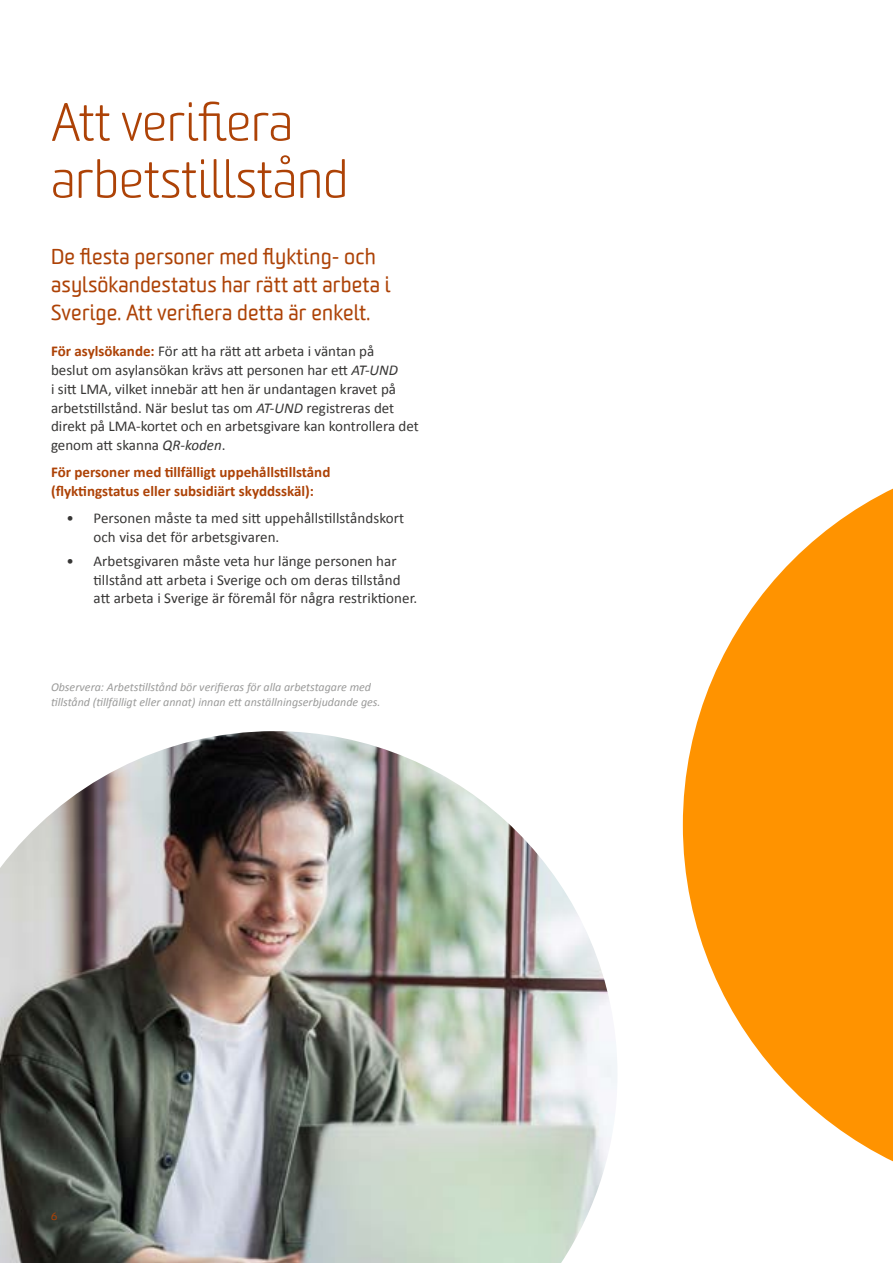
<style>
.page{position:relative;width:893px;height:1263px;background:#fff}
.page>*{position:absolute;margin:0;border:0;box-sizing:border-box;transform-origin:0 0}
.t1{font:300 51px/57px "Worldly";color:#ad4206}
.t2{font:21px/27.8px "Worldly";letter-spacing:.01em;color:#ad4206}
.t3{font:15px/18.8px "Calibri";color:#373635}
.t4{font:700 15px/18.8px "Calibri";color:#ad4206}
.t5{font:italic 12px/15px "Calibri";color:#9b9b9a}
.t6{font:10.5px "Worldly";color:#ad4206}
.s1{font-weight:700;color:#ad4206}
.s2{font-style:italic}
</style>
<div class="page">
<svg style="left:683px;top:488px;width:210px;height:674px;fill:#ff9300"></svg>
<img style="left:0;top:731px;width:617px;height:532px">
<h1 class="t1" style="left:51px;top:95px;width:299px">Att verifiera arbetstillstånd</h1>
<h2 class="t2" style="left:51px;top:243px;width:341px">De flesta personer med flykting- och asylsökandestatus har rätt att arbeta i<br>Sverige. Att verifiera detta är enkelt.</h2>
<p class="t3" style="left:51px;top:342px;width:369px"><span class="s1">För asylsökande:</span> För att ha rätt att arbeta i väntan på<br>beslut om asylansökan krävs att personen har ett <span class="s2">AT-UND<br></span>i sitt LMA, vilket innebär att hen är undantagen kravet på arbetstillstånd. När beslut tas om <span class="s2">AT-UND</span> registreras det direkt på LMA-kortet och en arbetsgivare kan kontrollera det genom att skanna <span class="s2">QR-koden</span>.</p>
<p class="t4" style="left:51px;top:462px;width:281px">För personer med tillfälligt uppehållstillstånd (flyktingstatus eller subsidiärt skyddsskäl):</p>
<p class="t3" style="left:94px;top:509px;width:312px;text-indent:-27px">• Personen måste ta med sitt uppehållstillståndskort och visa det för arbetsgivaren.</p>
<p class="t3" style="left:94px;top:551px;width:325px;text-indent:-27px">• Arbetsgivaren måste veta hur länge personen har tillstånd att arbeta i Sverige och om deras tillstånd att arbeta i Sverige är föremål för några restriktioner.</p>
<p class="t5" style="left:51px;top:679px;width:331px">Observera: Arbetstillstånd bör verifieras för alla arbetstagare med tillstånd (tillfälligt eller annat) innan ett anställningserbjudande ges.</p>
<p class="t6" style="left:51px;top:1210px;width:8px">6</p>
</div>
